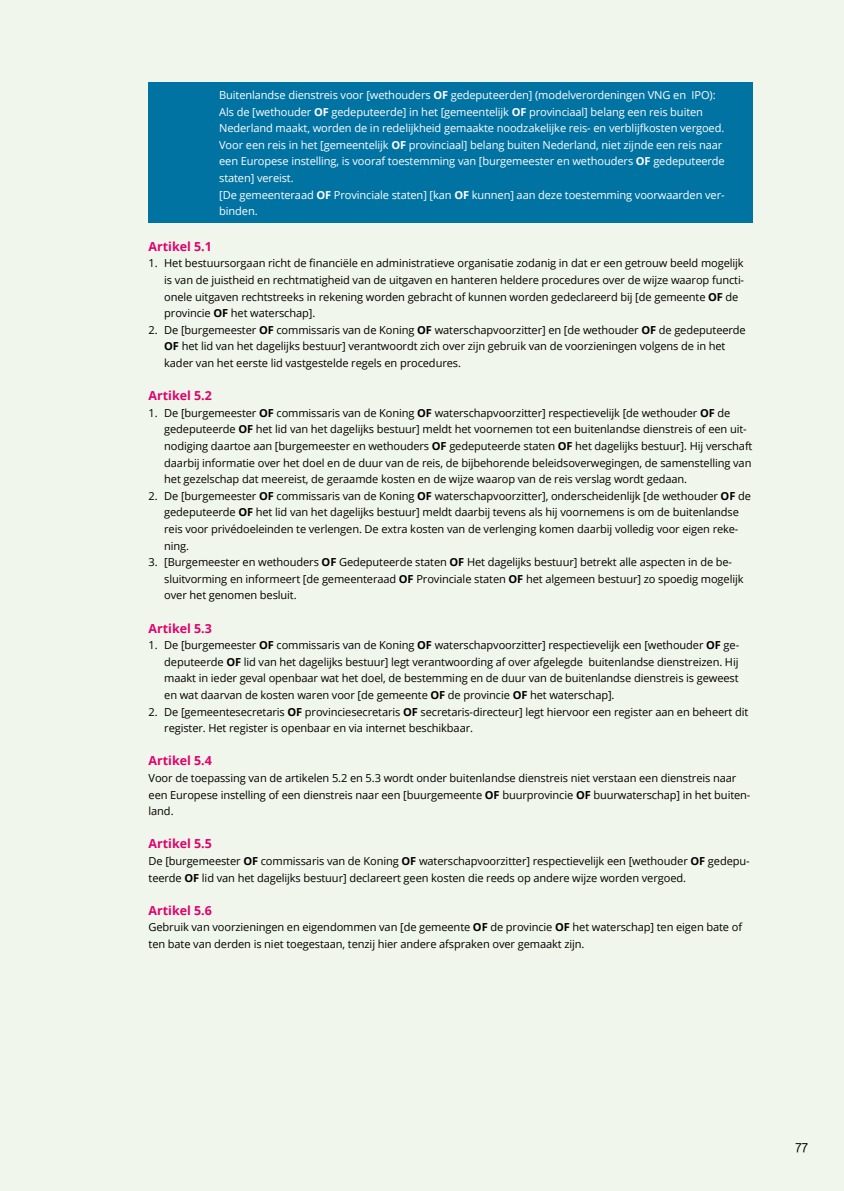
<style>
.page{position:relative;width:844px;height:1191px;background:#fff}
.page>*{position:absolute;margin:0;border:0;box-sizing:border-box;transform-origin:0 0}
.t1{font:14px "Rijksoverheid Sans Text";color:#000}
.t2{font:700 12.42px "Open Sans";color:#e1006c}
.t3{font:11.03px/16.6px "Open Sans";letter-spacing:-.01em;color:#000}
.t4{font:11.03px/16.6px "Open Sans";letter-spacing:-.01em;color:#fff}
.s1{font-weight:700}
</style>
<div class="page">
<div style="left:0;top:0;width:843px;height:1191px;background:#f1f6ec"></div>
<div style="left:148px;top:83px;width:604px;height:140px;background:#0073a3"></div>
<p class="t4" style="left:219px;top:86px;width:507px">Buitenlandse dienstreis voor [wethouders <span class="s1">OF</span> gedeputeerden] (modelverordeningen VNG en IPO):<br>Als de [wethouder <span class="s1">OF</span> gedeputeerde] in het [gemeentelijk <span class="s1">OF</span> provinciaal] belang een reis buiten Nederland maakt, worden de in redelijkheid gemaakte noodzakelijke reis- en verblijfkosten vergoed.<br>Voor een reis in het [gemeentelijk <span class="s1">OF</span> provinciaal] belang buiten Nederland, niet zijnde een reis naar een Europese instelling, is vooraf toestemming van [burgemeester en wethouders <span class="s1">OF</span> gedeputeerde staten] vereist.<br>[De gemeenteraad <span class="s1">OF</span> Provinciale staten] [kan <span class="s1">OF</span> kunnen] aan deze toestemming voorwaarden ver&shy;binden.</p>
<p class="t2" style="left:148px;top:237px;width:65px">Artikel 5.1</p>
<p class="t3" style="left:164px;top:255px;width:581px;text-indent:-16px">1. Het bestuursorgaan richt de financiële en administratieve organisatie zodanig in dat er een getrouw beeld mogelijk is van de juistheid en rechtmatigheid van de uitgaven en hanteren heldere procedures over de wijze waarop functi&shy;onele uitgaven rechtstreeks in rekening worden gebracht of kunnen worden gedeclareerd bij [de gemeente <span class="s1">OF</span> de provincie <span class="s1">OF</span> het waterschap].</p>
<p class="t3" style="left:164px;top:321px;width:583px;text-indent:-16px">2. De [burgemeester <span class="s1">OF</span> commissaris van de Koning <span class="s1">OF</span> waterschapvoorzitter] en [de wethouder <span class="s1">OF</span> de gedeputeerde<br><span class="s1">OF</span> het lid van het dagelijks bestuur] verantwoordt zich over zijn gebruik van de voorzieningen volgens de in het kader van het eerste lid vastgestelde regels en procedures.</p>
<p class="t2" style="left:148px;top:387px;width:65px">Artikel 5.2</p>
<p class="t3" style="left:164px;top:404px;width:589px;text-indent:-16px">1. De [burgemeester <span class="s1">OF</span> commissaris van de Koning <span class="s1">OF</span> waterschapvoorzitter] respectievelijk [de wethouder <span class="s1">OF</span> de gedeputeerde <span class="s1">OF</span> het lid van het dagelijks bestuur] meldt het voornemen tot een buitenlandse dienstreis of een uit&shy;nodiging daartoe aan [burgemeester en wethouders <span class="s1">OF</span> gedeputeerde staten <span class="s1">OF</span> het dagelijks bestuur]. Hij verschaft daarbij informatie over het doel en de duur van de reis, de bijbehorende beleidsoverwegingen, de samenstelling van het gezelschap dat meereist, de geraamde kosten en de wijze waarop van de reis verslag wordt gedaan.</p>
<p class="t3" style="left:164px;top:487px;width:588px;text-indent:-16px">2. De [burgemeester <span class="s1">OF</span> commissaris van de Koning <span class="s1">OF</span> waterschapvoorzitter], onderscheidenlijk [de wethouder <span class="s1">OF</span> de gedeputeerde <span class="s1">OF</span> het lid van het dagelijks bestuur] meldt daarbij tevens als hij voornemens is om de buitenlandse reis voor privédoeleinden te verlengen. De extra kosten van de verlenging komen daarbij volledig voor eigen reke&shy;ning.</p>
<p class="t3" style="left:164px;top:553px;width:580px;text-indent:-16px">3. [Burgemeester en wethouders <span class="s1">OF</span> Gedeputeerde staten <span class="s1">OF</span> Het dagelijks bestuur] betrekt alle aspecten in de be&shy;sluitvorming en informeert [de gemeenteraad <span class="s1">OF</span> Provinciale staten <span class="s1">OF</span> het algemeen bestuur] zo spoedig mogelijk over het genomen besluit.</p>
<p class="t2" style="left:148px;top:619px;width:65px">Artikel 5.3</p>
<p class="t3" style="left:164px;top:636px;width:576px;text-align:justify;text-indent:-16px">1. De [burgemeester <span class="s1">OF</span> commissaris van de Koning <span class="s1">OF</span> waterschapvoorzitter] respectievelijk een [wethouder <span class="s1">OF</span> ge&shy;deputeerde <span class="s1">OF</span> lid van het dagelijks bestuur] legt verantwoording af over afgelegde buitenlandse dienstreizen. Hij maakt in ieder geval openbaar wat het doel, de bestemming en de duur van de buitenlandse dienstreis is geweest en wat daarvan de kosten waren voor [de gemeente <span class="s1">OF</span> de provincie <span class="s1">OF</span> het waterschap].</p>
<p class="t3" style="left:164px;top:703px;width:585px;text-indent:-16px">2. De [gemeentesecretaris <span class="s1">OF</span> provinciesecretaris <span class="s1">OF</span> secretaris-directeur] legt hiervoor een register aan en beheert dit register. Het register is openbaar en via internet beschikbaar.</p>
<p class="t2" style="left:148px;top:752px;width:65px">Artikel 5.4</p>
<p class="t3" style="left:148px;top:769px;width:603px">Voor de toepassing van de artikelen 5.2 en 5.3 wordt onder buitenlandse dienstreis niet verstaan een dienstreis naar een Europese instelling of een dienstreis naar een [buurgemeente <span class="s1">OF</span> buurprovincie <span class="s1">OF</span> buurwaterschap] in het buiten&shy;land.</p>
<p class="t2" style="left:148px;top:835px;width:65px">Artikel 5.5</p>
<p class="t3" style="left:148px;top:852px;width:602px">De [burgemeester <span class="s1">OF</span> commissaris van de Koning <span class="s1">OF</span> waterschapvoorzitter] respectievelijk een [wethouder <span class="s1">OF</span> gedepu&shy;teerde <span class="s1">OF</span> lid van het dagelijks bestuur] declareert geen kosten die reeds op andere wijze worden vergoed.</p>
<p class="t2" style="left:148px;top:901px;width:65px">Artikel 5.6</p>
<p class="t3" style="left:148px;top:918px;width:595px">Gebruik van voorzieningen en eigendommen van [de gemeente <span class="s1">OF</span> de provincie <span class="s1">OF</span> het waterschap] ten eigen bate of ten bate van derden is niet toegestaan, tenzij hier andere afspraken over gemaakt zijn.</p>
<p class="t1" style="left:795px;top:1137px;width:14px">77</p>
</div>
